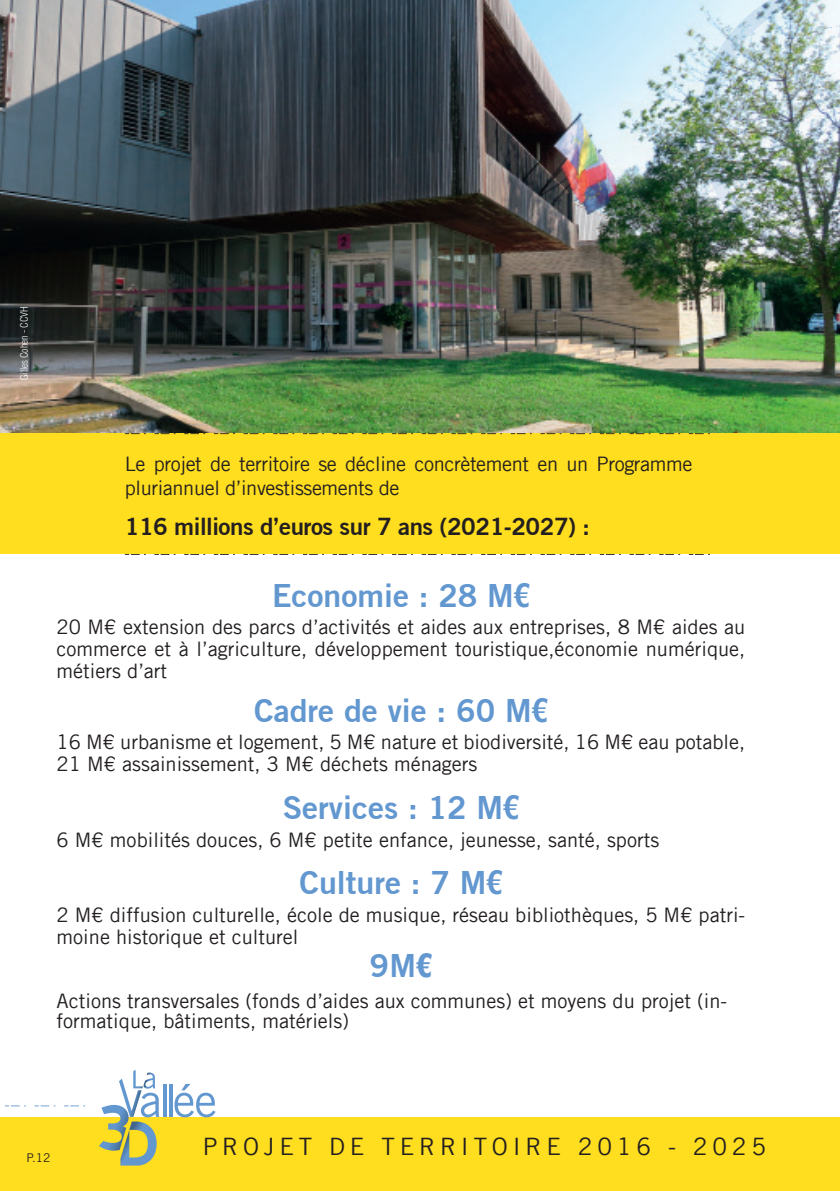
<style>
.page{position:relative;width:840px;height:1191px;background:#fff}
.page>*{position:absolute;margin:0;border:0;box-sizing:border-box;transform-origin:0 0}
.t1{font:700 32px "Trade Gothic No.2";color:#6297d0}
.t2{font:700 24px "Trade Gothic No.2";letter-spacing:-.02em;color:#231f20}
.t3{font:24px "Trade Gothic LT";letter-spacing:.2em;color:#231f20}
.t4{font:20px/22px "Trade Gothic LT";color:#231f20}
.t5{font:20px/24px "Trade Gothic LT";letter-spacing:-.02em;color:#231f20}
.t6{font:12px "Trade Gothic LT";color:#231f20}
.t7{font:300 condensed 10px "Helvetica LT Std";color:#fff}
.s1{font-family:"Helvetica LT Std";font-stretch:condensed}
.s2{font-family:"Helvetica LT Std";font-weight:900;font-stretch:condensed}
</style>
<div class="page">
<img style="left:0;top:0;width:839px;height:432px">
<div style="left:0;top:433px;width:839px;height:120px;background:#ffdd1f"></div>
<svg style="left:688px;top:433px;width:21px;height:1px"></svg>
<svg style="left:659px;top:433px;width:20px;height:1px"></svg>
<svg style="left:629px;top:433px;width:21px;height:1px"></svg>
<svg style="left:599px;top:433px;width:21px;height:1px"></svg>
<svg style="left:570px;top:433px;width:20px;height:1px"></svg>
<svg style="left:540px;top:433px;width:21px;height:1px"></svg>
<svg style="left:510px;top:433px;width:21px;height:1px"></svg>
<svg style="left:481px;top:433px;width:20px;height:1px"></svg>
<svg style="left:451px;top:433px;width:21px;height:1px"></svg>
<svg style="left:421px;top:433px;width:21px;height:1px"></svg>
<svg style="left:392px;top:433px;width:21px;height:1px"></svg>
<svg style="left:362px;top:433px;width:21px;height:1px"></svg>
<svg style="left:332px;top:433px;width:21px;height:1px"></svg>
<svg style="left:303px;top:433px;width:21px;height:1px"></svg>
<svg style="left:273px;top:433px;width:21px;height:1px"></svg>
<svg style="left:243px;top:433px;width:21px;height:1px"></svg>
<svg style="left:214px;top:433px;width:21px;height:1px"></svg>
<svg style="left:184px;top:433px;width:21px;height:1px"></svg>
<svg style="left:154px;top:433px;width:21px;height:1px"></svg>
<svg style="left:125px;top:433px;width:21px;height:1px"></svg>
<img style="left:698px;top:0;width:141px;height:269px">
<svg style="left:688px;top:554px;width:21px;height:1px"></svg>
<svg style="left:659px;top:554px;width:20px;height:1px"></svg>
<svg style="left:629px;top:554px;width:21px;height:1px"></svg>
<svg style="left:599px;top:554px;width:21px;height:1px"></svg>
<svg style="left:570px;top:554px;width:20px;height:1px"></svg>
<svg style="left:540px;top:554px;width:21px;height:1px"></svg>
<svg style="left:510px;top:554px;width:21px;height:1px"></svg>
<svg style="left:481px;top:554px;width:20px;height:1px"></svg>
<svg style="left:451px;top:554px;width:21px;height:1px"></svg>
<svg style="left:421px;top:554px;width:21px;height:1px"></svg>
<svg style="left:392px;top:554px;width:21px;height:1px"></svg>
<svg style="left:362px;top:554px;width:21px;height:1px"></svg>
<svg style="left:332px;top:554px;width:21px;height:1px"></svg>
<svg style="left:303px;top:554px;width:21px;height:1px"></svg>
<svg style="left:273px;top:554px;width:21px;height:1px"></svg>
<svg style="left:243px;top:554px;width:21px;height:1px"></svg>
<svg style="left:214px;top:554px;width:21px;height:1px"></svg>
<svg style="left:184px;top:554px;width:21px;height:1px"></svg>
<svg style="left:154px;top:554px;width:21px;height:1px"></svg>
<svg style="left:125px;top:554px;width:21px;height:1px"></svg>
<div style="left:0;top:1117px;width:839px;height:74px;background:#ffdd1f"></div>
<svg style="left:34px;top:1105px;width:21px;height:1px"></svg>
<svg style="left:4px;top:1105px;width:22px;height:1px"></svg>
<svg style="left:64px;top:1105px;width:21px;height:1px"></svg>
<hr style="left:163px;top:1084px;width:3px;height:32px;background:#6297d0">
<hr style="left:169px;top:1084px;width:3px;height:32px;background:#6297d0">
<svg style="left:174px;top:1084px;width:41px;height:33px"></svg>
<svg style="left:99px;top:1070px;width:60px;height:95px"></svg>
<p class="t7" style="left:18px;top:380px;width:75px;rotate:-90deg">Gilles Cohen - CCVH</p>
<p class="t5" style="left:125px;top:452px;width:568px">Le projet de territoire se décline concrètement en un Programme pluriannuel d’investissements de</p>
<p class="t2" style="left:125px;top:512px;width:466px">116 millions d’euros sur 7 ans (2021-2027) :</p>
<h1 class="t1" style="left:272px;top:575px;width:259px">Economie : 28 M<span class="s1">€</span></h1>
<p class="t4" style="left:57px;top:616px;width:690px;text-align:justify">20 M€ extension des parcs d’activités et aides aux entreprises, 8 M€ aides au commerce et à l’agriculture, développement touristique,économie numérique, métiers d’art</p>
<h1 class="t1" style="left:254px;top:690px;width:295px">Cadre de vie : 60 M<span class="s1">€</span></h1>
<p class="t4" style="left:57px;top:731px;width:689px">16 M€ urbanisme et logement, 5 M€ nature et biodiversité, 16 M€ eau potable,<br>21 M€ assainissement, 3 M€ déchets ménagers</p>
<h1 class="t1" style="left:282px;top:787px;width:238px">Services : 12 M<span class="s1">€</span></h1>
<p class="t4" style="left:57px;top:828px;width:604px">6 M€ mobilités douces, 6 M€ petite enfance, jeunesse, santé, sports</p>
<h1 class="t1" style="left:299px;top:862px;width:204px">Culture : 7 M<span class="s1">€</span></h1>
<p class="t4" style="left:57px;top:903px;width:689px">2 M€ diffusion culturelle, école de musique, réseau bibliothèques, 5 M€ patri&shy;moine historique et culturel</p>
<h1 class="t1" style="left:369px;top:945px;width:64px">9M<span class="s2">€</span></h1>
<p class="t4" style="left:57px;top:991px;width:671px;line-height:20px">Actions transversales (fonds d’aides aux communes) et moyens du projet (in&shy;formatique, bâtiments, matériels)</p>
<p class="t6" style="left:26px;top:1150px;width:26px">P.12</p>
<p class="t3" style="left:203px;top:1132px;width:564px">PROJET DE TERRITOIRE 2016 - 2025</p>
</div>
